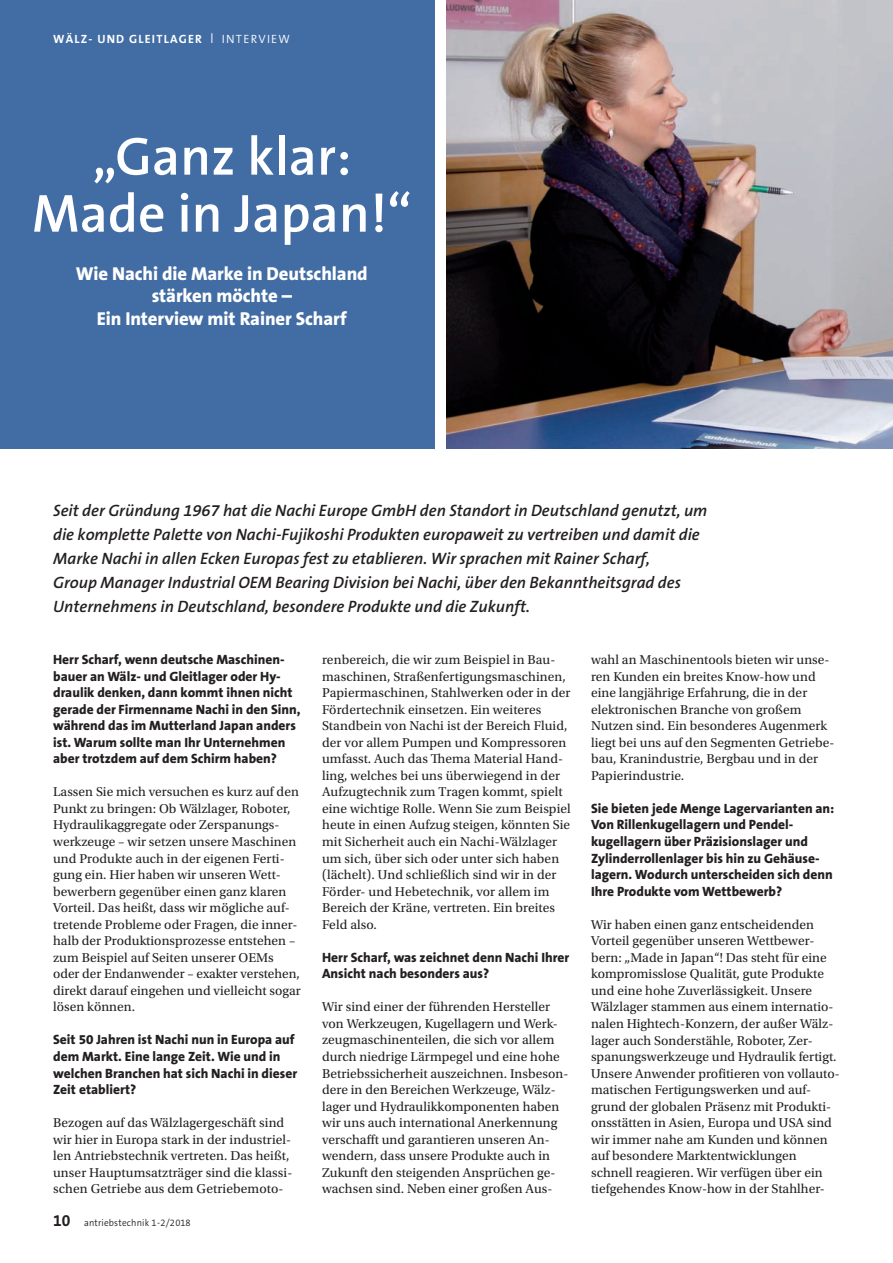
<style>
.page{position:relative;width:893px;height:1263px;background:#fff}
.page>*{position:absolute;margin:0;border:0;box-sizing:border-box;transform-origin:0 0}
.Headline_1_zeilig{font:600 54px/57px "The Sans B6";color:#fff;text-align:center}
.Subhead{font:800 18.75px/22.5px "The Sans B8";letter-spacing:-.005em;color:#fff;text-align:center}
.Vorspann{font:italic 600 16.5px/24px "The Sans B6";color:#231f20}
.t1{font:700 16.5px "The Sans B7";color:#231f20;scale:.95 1}
.Grundschrift_9_pt_Fl{font:13.5px/16.5px "Utopia Std";letter-spacing:.005em;color:#231f20}
.Interview_Frage{font:800 13.5px/16.5px "The Sans B8";color:#231f20}
.Rubrizierungsebene{font:700 12px "The Sans B7";letter-spacing:.1em;color:#fff}
.t2{font:300 9.75px "The Sans B4";letter-spacing:.02em;color:#231f20;scale:.95 1}
.s1{font-family:"The Sans B4";font-weight:300;font-size:14.4px}
.s2{font-family:"The Sans B4";font-weight:300}
</style>
<div class="page">
<img style="left:446px;top:0;width:447px;height:449px">
<div style="left:0;top:0;width:435px;height:449px;background:#426da4"></div>
<p class="Rubrizierungsebene" style="left:53px;top:32px;width:238px">WÄLZ- UND GLEITLAGER <span class="s1">I</span> <span class="s2">INTERVIEW</span></p>
<p class="Headline_1_zeilig" style="left:32px;top:130px;width:381px">„Ganz klar:<br>Made in Japan!“</p>
<p class="Subhead" style="left:76px;top:263px;width:293px">Wie Nachi die Marke in Deutschland stärken möchte –<br>Ein Interview mit Rainer Scharf</p>
<p class="Vorspann" style="left:53px;top:499px;width:656px">Seit der Gründung 1967 hat die Nachi Europe GmbH den Standort in Deutschland genutzt, um die komplette Palette von Nachi-Fujikoshi Produkten europaweit zu vertreiben und damit die Marke Nachi in allen Ecken Europas fest zu etablieren. Wir sprachen mit Rainer Scharf,<br>Group Manager Industrial OEM Bearing Division bei Nachi, über den Bekanntheitsgrad des Unternehmens in Deutschland, besondere Produkte und die Zukunft.</p>
<p class="Grundschrift_9_pt_Fl" style="left:591px;top:652px;width:245px">wahl an Maschinentools bieten wir unse&shy;ren Kunden ein breites Know-how und eine langjährige Erfahrung, die in der elektronischen Branche von großem Nutzen sind. Ein besonderes Augenmerk liegt bei uns auf den Segmenten Getriebe&shy;bau, Kranindustrie, Bergbau und in der Papierindustrie.</p>
<p class="Interview_Frage" style="left:591px;top:800px;width:245px">Sie bieten jede Menge Lagervarianten an:<br>Von Rillenkugellagern und Pendel&shy;kugellagern über Präzisionslager und Zylinderrollenlager bis hin zu Gehäuse&shy;lagern. Wodurch unterscheiden sich denn Ihre Produkte vom Wettbewerb?</p>
<p class="Grundschrift_9_pt_Fl" style="left:591px;top:916px;width:250px">Wir haben einen ganz entscheidenden Vorteil gegenüber unseren Wettbewer&shy;bern: „Made in Japan“! Das steht für eine kompromisslose Qualität, gute Produkte und eine hohe Zuverlässigkeit. Unsere Wälzlager stammen aus einem internatio&shy;nalen Hightech-Konzern, der außer Wälz&shy;lager auch Sonderstähle, Roboter, Zer&shy;spanungswerkzeuge und Hydraulik fertigt.<br>Unsere Anwender profitieren von vollauto&shy;matischen Fertigungswerken und auf&shy;grund der globalen Präsenz mit Produkti&shy;onsstätten in Asien, Europa und USA sind wir immer nahe am Kunden und können auf besondere Marktentwicklungen schnell reagieren. Wir verfügen über ein tiefgehendes Know-how in der Stahlher-</p>
<p class="Interview_Frage" style="left:53px;top:652px;width:249px">Herr Scharf, wenn deutsche Maschinen&shy;bauer an Wälz- und Gleitlager oder Hy&shy;draulik denken, dann kommt ihnen nicht gerade der Firmenname Nachi in den Sinn, während das im Mutterland Japan anders ist. Warum sollte man Ihr Unternehmen aber trotzdem auf dem Schirm haben?</p>
<p class="Grundschrift_9_pt_Fl" style="left:53px;top:784px;width:249px">Lassen Sie mich versuchen es kurz auf den Punkt zu bringen: Ob Wälzlager, Roboter, Hydraulikaggregate oder Zerspanungs&shy;werkzeuge – wir setzen unsere Maschinen und Produkte auch in der eigenen Ferti&shy;gung ein. Hier haben wir unseren Wett&shy;bewerbern gegenüber einen ganz klaren Vorteil. Das heißt, dass wir mögliche auf&shy;tretende Probleme oder Fragen, die inner&shy;halb der Produktionsprozesse entstehen – zum Beispiel auf Seiten unserer OEMs oder der Endanwender – exakter verstehen, direkt darauf eingehen und vielleicht sogar lösen können.</p>
<p class="Interview_Frage" style="left:53px;top:1032px;width:246px">Seit 50 Jahren ist Nachi nun in Europa auf dem Markt. Eine lange Zeit. Wie und in welchen Branchen hat sich Nachi in dieser Zeit etabliert?</p>
<p class="Grundschrift_9_pt_Fl" style="left:53px;top:1115px;width:241px">Bezogen auf das Wälzlagergeschäft sind wir hier in Europa stark in der industriel&shy;len Antriebstechnik vertreten. Das heißt, unser Hauptumsatzträger sind die klassi&shy;schen Getriebe aus dem Getriebemoto-</p>
<p class="Grundschrift_9_pt_Fl" style="left:322px;top:652px;width:250px">renbereich, die wir zum Beispiel in Bau&shy;maschinen, Straßenfertigungsmaschinen, Papiermaschinen, Stahlwerken oder in der Fördertechnik einsetzen. Ein weiteres Standbein von Nachi ist der Bereich Fluid, der vor allem Pumpen und Kompressoren umfasst. Auch das Thema Material Hand&shy;ling, welches bei uns überwiegend in der Aufzugtechnik zum Tragen kommt, spielt eine wichtige Rolle. Wenn Sie zum Beispiel heute in einen Aufzug steigen, könnten Sie mit Sicherheit auch ein Nachi-Wälzlager um sich, über sich oder unter sich haben (lächelt). Und schließlich sind wir in der Förder- und Hebetechnik, vor allem im Bereich der Kräne, vertreten. Ein breites Feld also.</p>
<p class="Interview_Frage" style="left:322px;top:949px;width:249px">Herr Scharf, was zeichnet denn Nachi Ihrer<br>Ansicht nach besonders aus?</p>
<p class="Grundschrift_9_pt_Fl" style="left:322px;top:999px;width:248px">Wir sind einer der führenden Hersteller von Werkzeugen, Kugellagern und Werk&shy;zeugmaschinenteilen, die sich vor allem durch niedrige Lärmpegel und eine hohe Betriebssicherheit auszeichnen. Insbeson&shy;dere in den Bereichen Werkzeuge, Wälz&shy;lager und Hydraulikkomponenten haben wir uns auch international Anerkennung verschafft und garantieren unseren An&shy;wendern, dass unsere Produkte auch in Zukunft den steigenden Ansprüchen ge&shy;wachsen sind. Neben einer großen Aus-</p>
<p class="t1" style="left:53px;top:1212px;width:20px">10</p>
<p class="t2" style="left:84px;top:1218px;width:114px">antriebstechnik 1-2/2018</p>
</div>
